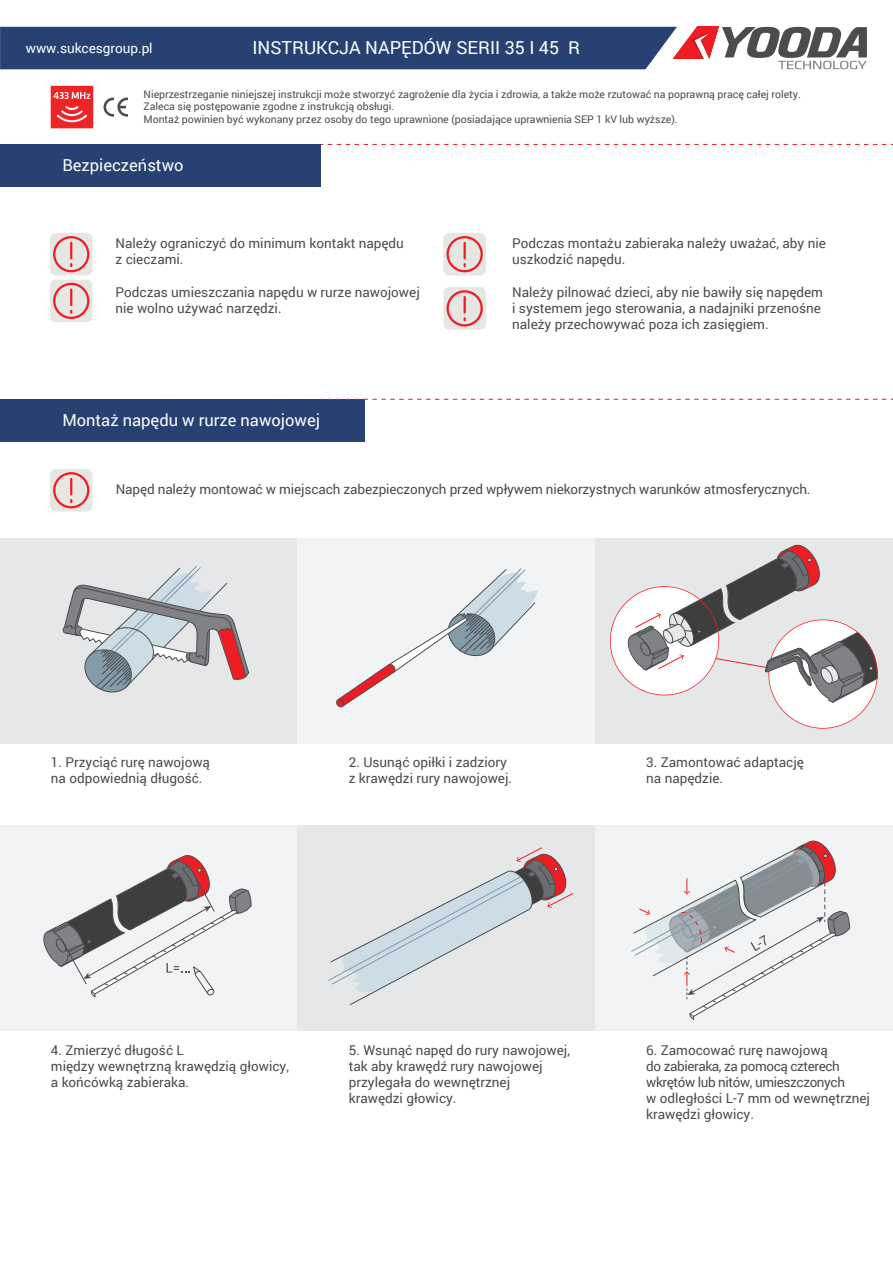
<style>
.page{position:relative;width:893px;height:1263px;background:#fff}
.page>*{position:absolute;margin:0;border:0;box-sizing:border-box;transform-origin:0 0}
.t1{font:18px "Roboto";color:#fff}
.t2{font:16.5px "Roboto";color:#fff}
.t3{font:13.5px/16.2px "Roboto";color:#4b4c4d}
.t4{font:13.5px "Roboto";color:#fff}
.t5{font:10.5px/12.6px "Roboto";color:#4b4c4d}
</style>
<div class="page">
<div style="left:0;top:538px;width:298px;height:205px;background:#e6e7e9"></div>
<div style="left:298px;top:538px;width:297px;height:205px;background:#f2f3f4"></div>
<div style="left:595px;top:538px;width:297px;height:205px;background:#e6e7e9"></div>
<div style="left:0;top:825px;width:298px;height:206px;background:#f2f3f4"></div>
<div style="left:298px;top:825px;width:297px;height:206px;background:#e6e7e9"></div>
<div style="left:595px;top:825px;width:297px;height:206px;background:#f2f3f4"></div>
<div style="left:0;top:144px;width:321px;height:43px;background:#284173"></div>
<svg style="left:0;top:26px;width:867px;height:43px;background:#4f5d83"></svg>
<svg style="left:104px;top:98px;width:24px;height:19px"></svg>
<svg style="left:321px;top:144px;width:572px;height:1px"></svg>
<div style="left:0;top:399px;width:365px;height:43px;background:#284173"></div>
<svg style="left:321px;top:399px;width:572px;height:1px"></svg>
<svg style="left:50px;top:469px;width:43px;height:42px;background:#e6d5d2"></svg>
<svg style="left:70px;top:479px;width:2px;height:15px"></svg>
<div style="left:53px;top:472px;width:36px;height:36px;border:2px solid #ee1d23;border-radius:50%"></div>
<svg style="left:50px;top:233px;width:43px;height:42px;background:#e6d5d2"></svg>
<svg style="left:70px;top:243px;width:2px;height:15px"></svg>
<div style="left:53px;top:236px;width:36px;height:36px;border:2px solid #ee1d23;border-radius:50%"></div>
<div style="left:443px;top:233px;width:43px;height:42px;background:#e6e6e2;border-radius:6px"></div>
<svg style="left:464px;top:243px;width:2px;height:15px"></svg>
<div style="left:446px;top:236px;width:37px;height:36px;border:2px solid #ee1d23;border-radius:50%"></div>
<svg style="left:50px;top:280px;width:43px;height:42px;background:#e6d5d2"></svg>
<svg style="left:70px;top:290px;width:2px;height:15px"></svg>
<div style="left:53px;top:283px;width:36px;height:36px;border:2px solid #ee1d23;border-radius:50%"></div>
<div style="left:443px;top:287px;width:43px;height:43px;background:#e6e6e2;border-radius:6px"></div>
<svg style="left:464px;top:297px;width:2px;height:15px"></svg>
<div style="left:446px;top:290px;width:37px;height:36px;border:2px solid #ee1d23;border-radius:50%"></div>
<svg style="left:336px;top:568px;width:202px;height:139px"></svg>
<svg style="left:328px;top:847px;width:245px;height:158px"></svg>
<svg style="left:62px;top:566px;width:187px;height:127px"></svg>
<svg style="left:43px;top:855px;width:209px;height:143px"></svg>
<svg style="left:631px;top:840px;width:219px;height:180px"></svg>
<svg style="left:610px;top:544px;width:268px;height:185px"></svg>
<svg style="left:51px;top:86px;width:42px;height:42px;background:#f04244"></svg>
<h1 class="t1" style="left:252px;top:35px;width:329px">INSTRUKCJA NAPĘDÓW SERII 35 I 45 R</h1>
<p class="t5" style="left:144px;top:87px;width:659px">Nieprzestrzeganie niniejszej instrukcji może stworzyć zagrożenie dla życia i zdrowia, a także może rzutować na poprawną pracę całej rolety.<br>Zaleca się postępowanie zgodne z instrukcją obsługi.<br>Montaż powinien być wykonany przez osoby do tego uprawnione (posiadające uprawnienia SEP 1 kV lub wyższe).</p>
<p class="t4" style="left:26px;top:38px;width:128px">www.sukcesgroup.pl</p>
<p class="t2" style="left:62px;top:153px;width:123px">Bezpieczeństwo</p>
<p class="t3" style="left:116px;top:235px;width:290px">Należy ograniczyć do minimum kontakt napędu z cieczami.</p>
<p class="t3" style="left:116px;top:283px;width:306px">Podczas umieszczania napędu w rurze nawojowej nie wolno używać narzędzi.</p>
<p class="t2" style="left:62px;top:408px;width:259px">Montaż napędu w rurze nawojowej</p>
<p class="t3" style="left:512px;top:235px;width:315px">Podczas montażu zabieraka należy uważać, aby nie uszkodzić napędu.</p>
<p class="t3" style="left:512px;top:283px;width:312px">Należy pilnować dzieci, aby nie bawiły się napędem i systemem jego sterowania, a nadajniki przenośne należy przechowywać poza ich zasięgiem.</p>
<p class="t3" style="left:116px;top:480px;width:696px">Napęd należy montować w miejscach zabezpieczonych przed wpływem niekorzystnych warunków atmosferycznych.</p>
<p class="t3" style="left:51px;top:753px;width:161px">1. Przyciąć rurę nawojową na odpowiednią długość.</p>
<p class="t3" style="left:349px;top:753px;width:165px">2. Usunąć opiłki i zadziory z krawędzi rury nawojowej.</p>
<p class="t3" style="left:646px;top:753px;width:159px">3. Zamontować adaptację na napędzie.</p>
<p class="t3" style="left:51px;top:1041px;width:240px">4. Zmierzyć długość L<br>między wewnętrzną krawędzią głowicy, a końcówką zabieraka.</p>
<p class="t3" style="left:349px;top:1041px;width:223px">5. Wsunąć napęd do rury nawojowej, tak aby krawędź rury nawojowej przylegała do wewnętrznej<br>krawędzi głowicy.</p>
<p class="t3" style="left:646px;top:1041px;width:225px">6. Zamocować rurę nawojową<br>do zabieraka, za pomocą czterech wkrętów lub nitów, umieszczonych<br>w odległości L-7 mm od wewnętrznej krawędzi głowicy.</p>
</div>
